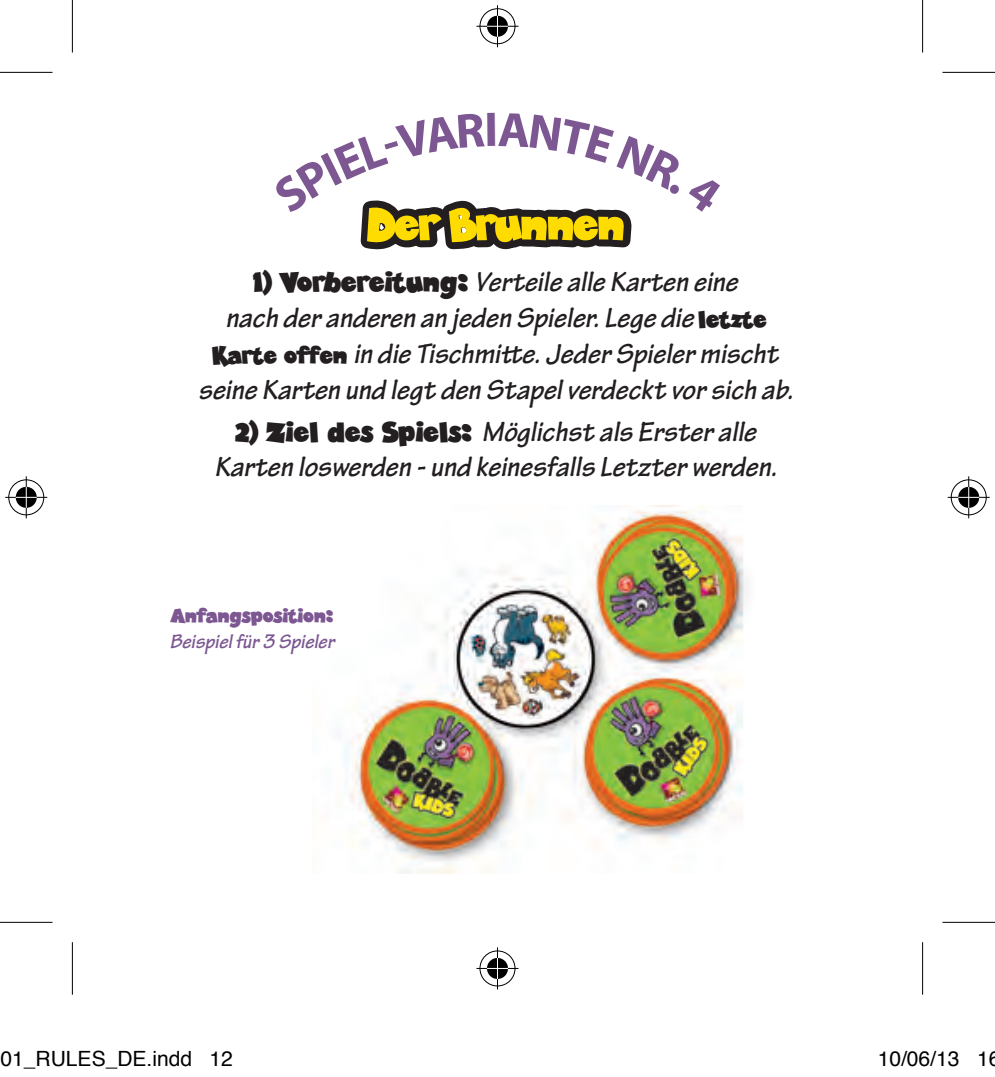
<style>
.page{position:relative;width:995px;height:1077px;background:#fff}
.page>*{position:absolute;margin:0;border:0;box-sizing:border-box;transform-origin:0 0}
.t1{font:56px "Toons";letter-spacing:.03em;color:#ffdc01}
.t2{font:italic 700 29.75px/35.7px "Tekton Pro";color:#231f20;text-align:center}
.t3{font:24.5px "Toons";letter-spacing:.05em;color:#7c5792}
.t4{font:21px "Helvetica";color:#000}
.t5{font:italic 700 21px "Tekton Pro";color:#7c5792}
.s1{font-family:"Toons";font-weight:400;font-style:normal;font-size:35px}
.s2{font-family:"Toons";font-weight:400;font-style:normal}
</style>
<div class="page">
<img style="left:344px;top:505px;width:404px;height:368px">
<svg style="left:0;top:71px;width:52px;height:1px"></svg>
<svg style="left:942px;top:71px;width:52px;height:1px"></svg>
<svg style="left:71px;top:0;width:1px;height:52px"></svg>
<svg style="left:71px;top:942px;width:1px;height:52px"></svg>
<svg style="left:923px;top:0;width:1px;height:52px"></svg>
<svg style="left:923px;top:942px;width:1px;height:52px"></svg>
<hr style="left:0;top:72px;width:52px;height:1px;background:#000">
<hr style="left:942px;top:72px;width:52px;height:1px;background:#000">
<hr style="left:0;top:921px;width:52px;height:2px;background:#000">
<hr style="left:942px;top:921px;width:52px;height:2px;background:#000">
<hr style="left:72px;top:0;width:1px;height:52px;background:#000">
<hr style="left:72px;top:942px;width:1px;height:52px;background:#000">
<hr style="left:921px;top:0;width:2px;height:52px;background:#000">
<hr style="left:921px;top:942px;width:2px;height:52px;background:#000">
<div style="left:478px;top:7px;width:39px;height:39px;border:4px solid #fff;border-radius:50%"></div>
<svg style="left:476px;top:24px;width:42px;height:4px"></svg>
<hr style="left:495px;top:5px;width:4px;height:42px;background:#fff">
<div style="left:485px;top:14px;width:25px;height:25px;border:4px solid #fff;border-radius:50%"></div>
<div style="left:479px;top:8px;width:36px;height:36px;border:1px solid #000;border-radius:50%"></div>
<hr style="left:476px;top:26px;width:42px;height:1px;background:#000">
<hr style="left:497px;top:5px;width:1px;height:42px;background:#000">
<svg style="left:487px;top:16px;width:21px;height:21px"></svg>
<div style="left:478px;top:948px;width:39px;height:40px;border:4px solid #fff;border-radius:50%"></div>
<hr style="left:476px;top:966px;width:42px;height:4px;background:#fff">
<hr style="left:495px;top:947px;width:4px;height:42px;background:#fff">
<div style="left:485px;top:955px;width:25px;height:26px;border:4px solid #fff;border-radius:50%"></div>
<div style="left:479px;top:950px;width:36px;height:36px;border:1px solid #000;border-radius:50%"></div>
<hr style="left:476px;top:968px;width:42px;height:1px;background:#000">
<hr style="left:497px;top:947px;width:1px;height:42px;background:#000">
<svg style="left:487px;top:958px;width:21px;height:21px"></svg>
<div style="left:7px;top:478px;width:39px;height:39px;border:4px solid #fff;border-radius:50%"></div>
<svg style="left:5px;top:495px;width:42px;height:4px"></svg>
<svg style="left:24px;top:476px;width:4px;height:42px"></svg>
<div style="left:14px;top:485px;width:25px;height:25px;border:4px solid #fff;border-radius:50%"></div>
<div style="left:8px;top:479px;width:36px;height:36px;border:1px solid #000;border-radius:50%"></div>
<hr style="left:5px;top:497px;width:42px;height:1px;background:#000">
<hr style="left:26px;top:476px;width:1px;height:42px;background:#000">
<svg style="left:16px;top:487px;width:21px;height:21px"></svg>
<div style="left:948px;top:478px;width:40px;height:39px;border:4px solid #fff;border-radius:50%"></div>
<svg style="left:948px;top:495px;width:41px;height:4px"></svg>
<svg style="left:966px;top:476px;width:4px;height:42px"></svg>
<div style="left:955px;top:485px;width:26px;height:25px;border:4px solid #fff;border-radius:50%"></div>
<div style="left:950px;top:479px;width:36px;height:36px;border:1px solid #000;border-radius:50%"></div>
<hr style="left:947px;top:497px;width:42px;height:1px;background:#000">
<hr style="left:968px;top:476px;width:1px;height:42px;background:#000">
<svg style="left:958px;top:487px;width:21px;height:21px"></svg>
<svg style="left:360px;top:200px;width:272px;height:50px"></svg>
<h1 class="t1" style="left:368px;top:198px;width:256px">Der Brunnen</h1>
<p class="t2" style="left:198px;top:265px;width:596px"><span class="s1">1) Vorbereitung:</span> Verteile alle Karten eine<br>nach der anderen an jeden Spieler. Lege die <span class="s2">letzte Karte offen</span> in die Tischmitte. Jeder Spieler mischt seine Karten und legt den Stapel verdeckt vor sich ab.</p>
<p class="t2" style="left:214px;top:414px;width:564px"><span class="s1">2) Ziel des Spiels:</span> Möglichst als Erster alle<br>Karten loswerden - und keinesfalls Letzter werden.</p>
<p class="t3" style="left:171px;top:604px;width:163px">Anfangsposition:</p>
<p class="t5" style="left:170px;top:628px;width:166px">Beispiel für 3 Spieler</p>
<p class="t4" style="left:1px;top:1043px;width:234px">01_RULES_DE.indd 12</p>
<p class="t4" style="left:877px;top:1043px;width:124px">10/06/13 16</p>
</div>
